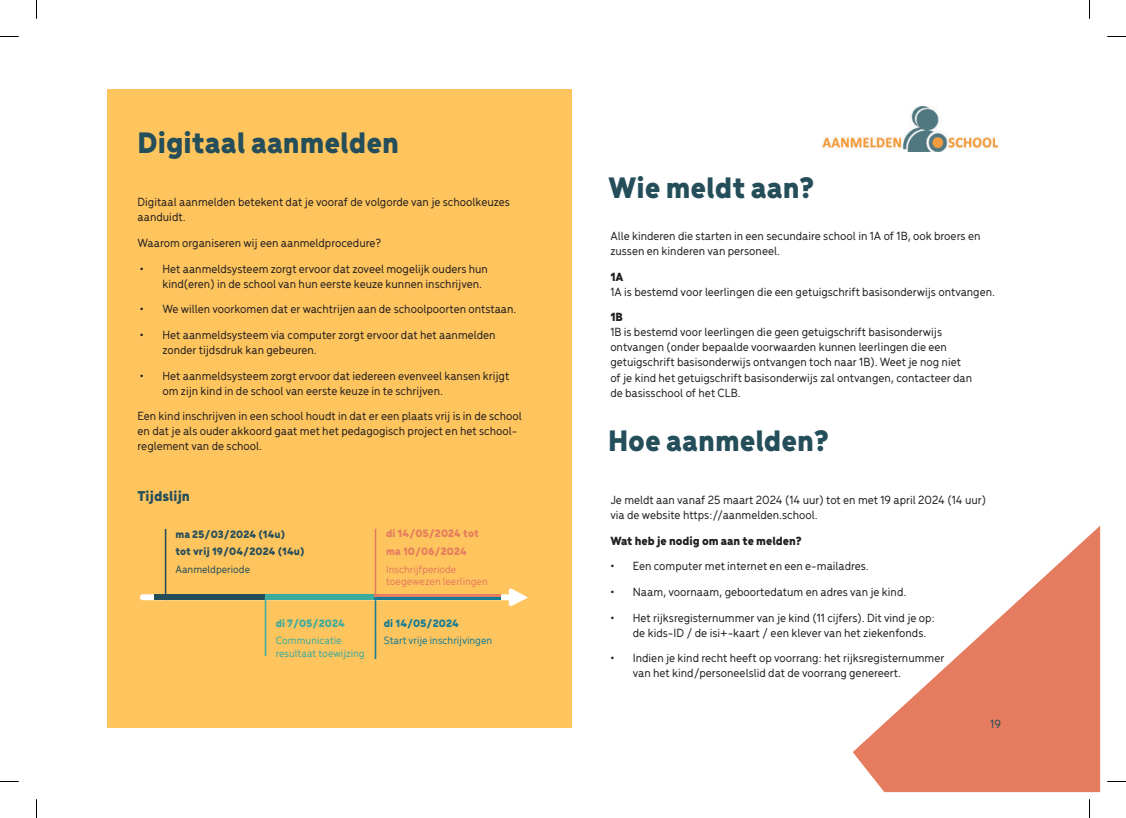
<style>
.page{position:relative;width:1126px;height:818px;background:#fff}
.page>*{position:absolute;margin:0;border:0;box-sizing:border-box;transform-origin:0 0}
.t1{font:900 31.25px "Menca";color:#254e5b}
.t2{font:900 15px "Menca";color:#254e5b}
.t3{font:500 12.5px/15px "Menca";color:#231f20}
.t4{font:900 12.5px "Menca";color:#231f20}
.t5{font:500 12.5px "Menca";color:#254e5b}
.t6{font:900 11.25px/16.8px "Menca";letter-spacing:.01em;color:#254e5b}
.t7{font:500 11.25px/12.5px "Menca";color:#e57c5f}
.t8{font:500 11.25px/13.5px "Menca";color:#3cab9d}
.t9{font:900 11.25px/17.5px "Menca";letter-spacing:.01em;color:#e57c5f}
.t10{font:500 11.25px "Menca";color:#137b95}
.t11{font:500 11.25px "Menca";color:#254e5b}
.t12{font:900 11.25px "Menca";letter-spacing:.01em;color:#137b95}
.t13{font:900 11.25px "Menca";letter-spacing:.01em;color:#3cab9d}
</style>
<div class="page">
<div style="left:107px;top:90px;width:465px;height:637px;background:#fec45d"></div>
<div style="left:140px;top:594px;width:375px;height:6px;background:#fff;border-radius:3px"></div>
<svg style="left:508px;top:588px;width:20px;height:18px"></svg>
<div style="left:154px;top:594px;width:111px;height:6px;background:#254e5b"></div>
<div style="left:265px;top:594px;width:109px;height:6px;background:#3cab9d"></div>
<hr style="left:374px;top:594px;width:126px;height:3px;background:#e57c5f">
<hr style="left:374px;top:597px;width:126px;height:3px;background:#137b95">
<hr style="left:165px;top:528px;width:1px;height:71px;background:#254e5b">
<hr style="left:374px;top:528px;width:2px;height:69px;background:#e57c5f">
<hr style="left:265px;top:597px;width:1px;height:58px;background:#3cab9d">
<hr style="left:374px;top:600px;width:2px;height:58px;background:#137b95">
<svg style="left:852px;top:527px;width:247px;height:264px;fill:#e57c5f"></svg>
<img style="left:822px;top:107px;width:177px;height:44px">
<svg style="left:0;top:36px;width:19px;height:1px"></svg>
<svg style="left:1107px;top:36px;width:18px;height:1px"></svg>
<svg style="left:36px;top:0;width:1px;height:19px"></svg>
<svg style="left:36px;top:799px;width:1px;height:18px"></svg>
<svg style="left:1089px;top:0;width:1px;height:19px"></svg>
<svg style="left:1089px;top:799px;width:1px;height:18px"></svg>
<h1 class="t1" style="left:138px;top:121px;width:263px">Digitaal aanmelden</h1>
<p class="t3" style="left:138px;top:194px;width:374px">Digitaal aanmelden betekent dat je vooraf de volgorde van je schoolkeuzes aanduidt.</p>
<p class="t3" style="left:138px;top:234px;width:245px">Waarom organiseren wij een aanmeldprocedure?</p>
<p class="t3" style="left:162px;top:260px;width:327px;text-indent:-22px">• Het aanmeldsysteem zorgt ervoor dat zoveel mogelijk ouders hun kind(eren) in de school van hun eerste keuze kunnen inschrijven.</p>
<p class="t3" style="left:140px;top:301px;width:378px">• We willen voorkomen dat er wachtrijen aan de schoolpoorten ontstaan.</p>
<p class="t3" style="left:162px;top:326px;width:335px;text-indent:-22px">• Het aanmeldsysteem via computer zorgt ervoor dat het aanmelden zonder tijdsdruk kan gebeuren.</p>
<p class="t3" style="left:162px;top:367px;width:348px;text-indent:-22px">• Het aanmeldsysteem zorgt ervoor dat iedereen evenveel kansen krijgt om zijn kind in de school van eerste keuze in te schrijven.</p>
<p class="t3" style="left:138px;top:407px;width:386px">Een kind inschrijven in een school houdt in dat er een plaats vrij is in de school en dat je als ouder akkoord gaat met het pedagogisch project en het school&shy;reglement van de school.</p>
<p class="t2" style="left:138px;top:485px;width:54px">Tijdslijn</p>
<p class="t6" style="left:175px;top:525px;width:131px">ma 25/03/2024 (14u)<br>tot vrij 19/04/2024 (14u)</p>
<p class="t9" style="left:386px;top:524px;width:94px">di 14/05/2024 tot ma 10/06/2024</p>
<p class="t11" style="left:175px;top:561px;width:76px">Aanmeldperiode</p>
<p class="t7" style="left:386px;top:562px;width:103px">Inschrijfperiode toegewezen leerlingen</p>
<p class="t13" style="left:276px;top:615px;width:70px">di 7/05/2024</p>
<p class="t12" style="left:384px;top:614px;width:76px">di 14/05/2024</p>
<p class="t8" style="left:276px;top:632px;width:90px">Communicatie resultaat toewijzing</p>
<p class="t10" style="left:384px;top:632px;width:110px">Start vrije inschrijvingen</p>
<h1 class="t1" style="left:608px;top:165px;width:208px">Wie meldt aan?</h1>
<p class="t3" style="left:610px;top:227px;width:371px">Alle kinderen die starten in een secundaire school in 1A of 1B, ook broers en zussen en kinderen van personeel.</p>
<p class="t4" style="left:610px;top:267px;width:15px">1A</p>
<p class="t3" style="left:610px;top:283px;width:386px">1A is bestemd voor leerlingen die een getuigschrift basisonderwijs ontvangen.</p>
<p class="t4" style="left:610px;top:308px;width:14px">1B</p>
<p class="t3" style="left:610px;top:324px;width:363px">1B is bestemd voor leerlingen die geen getuigschrift basisonderwijs ontvangen (onder bepaalde voorwaarden kunnen leerlingen die een getuigschrift basisonderwijs ontvangen toch naar 1B). Weet je nog niet of je kind het getuigschrift basisonderwijs zal ontvangen, contacteer dan de basisschool of het CLB.</p>
<h1 class="t1" style="left:608px;top:418px;width:222px">Hoe aanmelden?</h1>
<p class="t3" style="left:610px;top:491px;width:377px">Je meldt aan vanaf 25 maart 2024 (14 uur) tot en met 19 april 2024 (14 uur) via de website https://aanmelden.school.</p>
<p class="t4" style="left:610px;top:531px;width:193px">Wat heb je nodig om aan te melden?</p>
<p class="t3" style="left:610px;top:557px;width:260px">• Een computer met internet en een e-mailadres.</p>
<p class="t3" style="left:610px;top:583px;width:297px">• Naam, voornaam, geboortedatum en adres van je kind.</p>
<p class="t3" style="left:632px;top:609px;width:303px;text-indent:-22px">• Het rijksregisternummer van je kind (11 cijfers). Dit vind je op: de kids-ID / de isi+-kaart / een klever van het ziekenfonds.</p>
<p class="t3" style="left:632px;top:649px;width:313px;text-indent:-22px">• Indien je kind recht heeft op voorrang: het rijksregisternummer van het kind/personeelslid dat de voorrang genereert.</p>
<p class="t5" style="left:990px;top:715px;width:12px">19</p>
</div>
